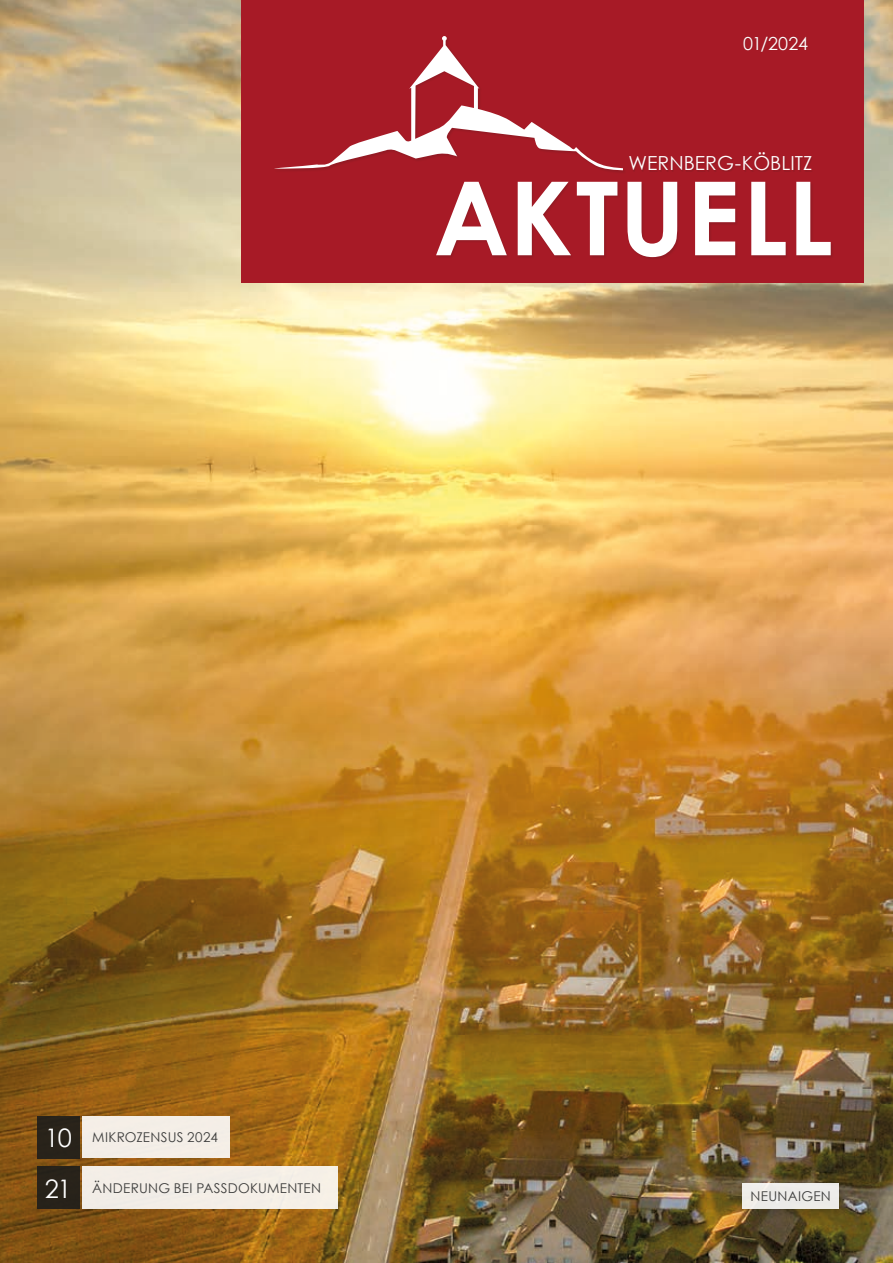
<style>
.page{position:relative;width:893px;height:1263px;background:#fff}
.page>*{position:absolute;margin:0;border:0;box-sizing:border-box;transform-origin:0 0}
.t1{font:700 102.3px "Century Gothic";letter-spacing:.01em;color:#fff}
.t2{font:25.5px "Century Gothic";color:#fff}
.t3{font:19.35px "Century Gothic";color:#fff}
.t4{font:18px "Century Gothic";color:#fff}
.t5{font:13.5px "Century Gothic";letter-spacing:.02em;color:#3d3d3c}
</style>
<div class="page">
<img style="left:0;top:0;width:893px;height:1263px">
<h3 class="t4" style="left:743px;top:30px;width:67px">01/2024</h3>
<h3 class="t3" style="left:629px;top:150px;width:185px">WERNBERG-KÖBLITZ</h3>
<h1 class="t1" style="left:434px;top:140px;width:401px">AKTUELL</h1>
<h2 class="t2" style="left:45px;top:1120px;width:29px">10</h2>
<p class="t5" style="left:92px;top:1127px;width:127px">MIKROZENSUS 2024</p>
<h2 class="t2" style="left:45px;top:1170px;width:28px">21</h2>
<p class="t5" style="left:92px;top:1179px;width:230px">ÄNDERUNG BEI PASSDOKUMENTEN</p>
<p class="t5" style="left:751px;top:1187px;width:82px">NEUNAIGEN</p>
</div>
